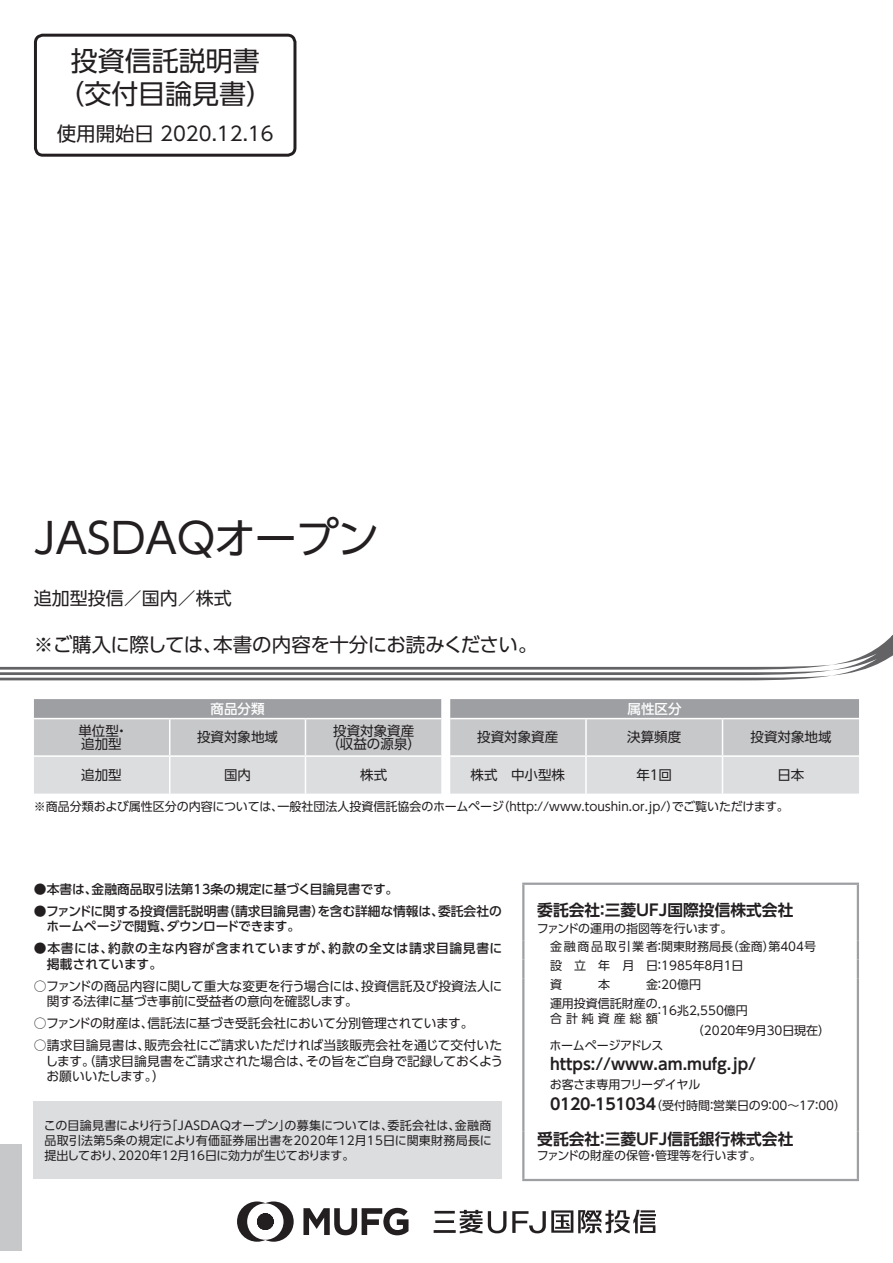
<style>
.page{position:relative;width:893px;height:1263px;background:#fff}
.page>*{position:absolute;margin:0;border:0;box-sizing:border-box;transform-origin:0 0}
.t1{font:42px "UD Shin Go Pro";letter-spacing:-.17em;color:#231f20}
.t2{font:27px/33px "UD Shin Go Pro";color:#231f20;text-align:center}
.t3{font:19.5px "UD Shin Go Pro";letter-spacing:-.025em;color:#231f20}
.t4{font:19.5px "UD Shin Go Pro";color:#231f20}
.t5{font:18px "UD Shin Go Pro";color:#231f20}
.t6{font:700 15.75px "UD Shin Go Pro De";color:#231f20}
.t7{font:13.5px/13.5px "UD Shin Go Pro";color:#231f20}
.t8{font:500 13.5px "UD Shin Go Pro";color:#fff}
.t9{font:12.75px/15.8px "UD Shin Go Pro";letter-spacing:-.01em;color:#231f20}
.t10{font:500 12.75px/15.8px "UD Shin Go Pro";color:#231f20}
.t11{font:500 12.75px/15.8px "UD Shin Go Pro";letter-spacing:.045em;color:#231f20}
.t12{font:12px/18.8px "UD Shin Go Pro";color:#231f20}
.t13{font:12px "UD Shin Go Pro";letter-spacing:-.03em;color:#231f20}
.t14{font:12px "UD Shin Go Pro";letter-spacing:.335em;color:#231f20}
.s1{font-family:"UD Shin Go Pro De";font-weight:700;font-size:15.75px}
</style>
<div class="page">
<svg style="left:0;top:635px;width:893px;height:45px"></svg>
<div style="left:34px;top:34px;width:262px;height:123px;border:3px solid #231f20;border-radius:8px"></div>
<div style="left:34px;top:1101px;width:468px;height:78px;background:#dcdddf"></div>
<hr style="left:522px;top:882px;width:337px;height:3px;background:#9d9fa2">
<hr style="left:522px;top:885px;width:2px;height:56px;background:#9d9fa2">
<hr style="left:857px;top:885px;width:2px;height:56px;background:#9d9fa2">
<svg style="left:522px;top:941px;width:2px;height:56px"></svg>
<svg style="left:857px;top:941px;width:2px;height:56px"></svg>
<hr style="left:522px;top:997px;width:2px;height:27px;background:#9d9fa2">
<hr style="left:857px;top:997px;width:2px;height:27px;background:#9d9fa2">
<svg style="left:522px;top:1024px;width:2px;height:15px"></svg>
<svg style="left:857px;top:1024px;width:2px;height:15px"></svg>
<hr style="left:522px;top:1039px;width:2px;height:92px;background:#9d9fa2">
<hr style="left:857px;top:1039px;width:2px;height:92px;background:#9d9fa2">
<hr style="left:522px;top:1131px;width:2px;height:48px;background:#9d9fa2">
<hr style="left:857px;top:1131px;width:2px;height:48px;background:#9d9fa2">
<hr style="left:522px;top:1179px;width:337px;height:2px;background:#9d9fa2">
<div style="left:0;top:1144px;width:21px;height:107px;background:#c7c8ca"></div>
<svg style="left:303px;top:1208px;width:105px;height:27px"></svg>
<svg style="left:237px;top:1201px;width:57px;height:41px"></svg>
<hr style="left:435px;top:1220px;width:19px;height:3px;background:#231f20">
<hr style="left:434px;top:1230px;width:22px;height:3px;background:#231f20">
<hr style="left:434px;top:1211px;width:21px;height:2px;background:#231f20">
<svg style="left:460px;top:1210px;width:22px;height:23px"></svg>
<svg style="left:488px;top:1210px;width:168px;height:23px"></svg>
<svg style="left:34px;top:699px;width:825px;height:95px;background:#c7c9cb"></svg>
<hr style="left:34px;top:718px;width:136px;height:1px;background:#fff">
<hr style="left:170px;top:718px;width:135px;height:1px;background:#fff">
<hr style="left:169px;top:719px;width:1px;height:36px;background:#fff">
<hr style="left:305px;top:718px;width:136px;height:1px;background:#fff">
<hr style="left:305px;top:719px;width:1px;height:36px;background:#fff">
<hr style="left:450px;top:718px;width:136px;height:1px;background:#fff">
<hr style="left:586px;top:718px;width:136px;height:1px;background:#fff">
<hr style="left:585px;top:719px;width:2px;height:36px;background:#fff">
<hr style="left:722px;top:718px;width:137px;height:1px;background:#fff">
<hr style="left:722px;top:719px;width:1px;height:36px;background:#fff">
<hr style="left:34px;top:755px;width:136px;height:2px;background:#fff">
<hr style="left:170px;top:755px;width:135px;height:2px;background:#fff">
<hr style="left:169px;top:757px;width:1px;height:37px;background:#fff">
<hr style="left:305px;top:755px;width:136px;height:2px;background:#fff">
<hr style="left:305px;top:757px;width:1px;height:37px;background:#fff">
<hr style="left:450px;top:755px;width:136px;height:2px;background:#fff">
<hr style="left:586px;top:755px;width:136px;height:2px;background:#fff">
<hr style="left:585px;top:757px;width:2px;height:37px;background:#fff">
<hr style="left:722px;top:755px;width:137px;height:2px;background:#fff">
<hr style="left:722px;top:757px;width:1px;height:37px;background:#fff">
<h2 class="t2" style="left:57px;top:43px;width:217px">投資信託説明書（交付目論見書）</h2>
<h3 class="t4" style="left:57px;top:118px;width:218px">使用開始日 2020.12.16</h3>
<h1 class="t1" style="left:24px;top:504px;width:357px">ＪＡＳＤＡＱオープン</h1>
<h3 class="t5" style="left:34px;top:584px;width:199px">追加型投信／国内／株式</h3>
<h3 class="t3" style="left:34px;top:628px;width:505px">※ご購入に際しては、本書の内容を十分にお読みください。</h3>
<p class="t8" style="left:211px;top:698px;width:55px">商品分類</p>
<p class="t8" style="left:628px;top:698px;width:55px">属性区分</p>
<p class="t7" style="left:78px;top:723px;width:51px">単位型・追加型</p>
<p class="t7" style="left:197px;top:730px;width:82px">投資対象地域</p>
<p class="t7" style="left:326px;top:723px;width:96px;text-align:center">投資対象資産（収益の源泉）</p>
<p class="t7" style="left:477px;top:730px;width:82px">投資対象資産</p>
<p class="t7" style="left:627px;top:730px;width:55px">決算頻度</p>
<p class="t7" style="left:751px;top:730px;width:82px">投資対象地域</p>
<p class="t7" style="left:81px;top:768px;width:42px">追加型</p>
<p class="t7" style="left:224px;top:768px;width:28px">国内</p>
<p class="t7" style="left:360px;top:768px;width:28px">株式</p>
<p class="t7" style="left:470px;top:768px;width:96px">株式　中小型株</p>
<p class="t7" style="left:637px;top:768px;width:37px">年１回</p>
<p class="t7" style="left:778px;top:768px;width:28px">日本</p>
<p class="t12" style="left:34px;top:797px;width:756px">※商品分類および属性区分の内容については、一般社団法人投資信託協会のホームページ（http://www.toushin.or.jp/）でご覧いただけます。</p>
<p class="t10" style="left:34px;top:881px;width:366px">●本書は、金融商品取引法第13条の規定に基づく目論見書です。</p>
<p class="t10" style="left:46px;top:902px;width:457px;text-indent:-12px">●ファンドに関する投資信託説明書（請求目論見書）を含む詳細な情報は、委託会社のホームページで閲覧、ダウンロードできます。</p>
<p class="t11" style="left:47px;top:940px;width:457px;text-indent:-13px">●本書には、約款の主な内容が含まれていますが、約款の全文は請求目論見書に掲載されています。</p>
<p class="t9" style="left:47px;top:977px;width:457px;text-indent:-13px">○ファンドの商品内容に関して重大な変更を行う場合には、投資信託及び投資法人に関する法律に基づき事前に受益者の意向を確認します。</p>
<p class="t9" style="left:34px;top:1015px;width:441px">○ファンドの財産は、信託法に基づき受託会社において分別管理されています。</p>
<p class="t9" style="left:45px;top:1037px;width:459px;text-align:justify;text-indent:-12px">○請求目論見書は、販売会社にご請求いただければ当該販売会社を通じて交付いたします。（請求目論見書をご請求された場合は、その旨をご自身で記録しておくようお願いいたします。）</p>
<p class="t12" style="left:44px;top:1117px;width:450px;line-height:15px;text-align:justify">この目論見書により行う「ＪＡＳＤＡＱオープン」の募集については、委託会社は、金融商品取引法第５条の規定により有価証券届出書を2020年12月15日に関東財務局長に提出しており、2020年12月16日に効力が生じております。</p>
<h3 class="t6" style="left:537px;top:897px;width:258px">委託会社：三菱ＵＦＪ国際投信株式会社</h3>
<p class="t12" style="left:550px;top:918px;width:268px;text-indent:-13px">ファンドの運用の指図等を行います。<br>金融商品取引業者：関東財務局長（金商）第404号設 立 年 月 日：1985年８月１日<br>資</p>
<p class="t12" style="left:550px;top:974px;width:153px;text-indent:96px">金：20億円運用投資信託財産の</p>
<p class="t14" style="left:550px;top:1008px;width:109px">合計純資産総額</p>
<p class="t12" style="left:692px;top:1000px;width:140px;line-height:19.5px;text-indent:-38px">：16兆2,550億円<br>（2020年９月30日現在）</p>
<p class="t13" style="left:550px;top:1035px;width:115px">ホームページアドレス</p>
<h3 class="t6" style="left:550px;top:1051px;width:208px">https://www.am.mufg.jp/</h3>
<p class="t12" style="left:550px;top:1074px;width:298px;line-height:21px">お客さま専用フリーダイヤル<br><span class="s1">0120-151034</span>（受付時間：営業日の９：00～17：00）</p>
<h3 class="t6" style="left:537px;top:1126px;width:258px">受託会社：三菱ＵＦＪ信託銀行株式会社</h3>
<p class="t12" style="left:537px;top:1145px;width:226px">ファンドの財産の保管・管理等を行います。</p>
<p class="t12" style="left:598px;top:974px;width:13px">本</p>
</div>
